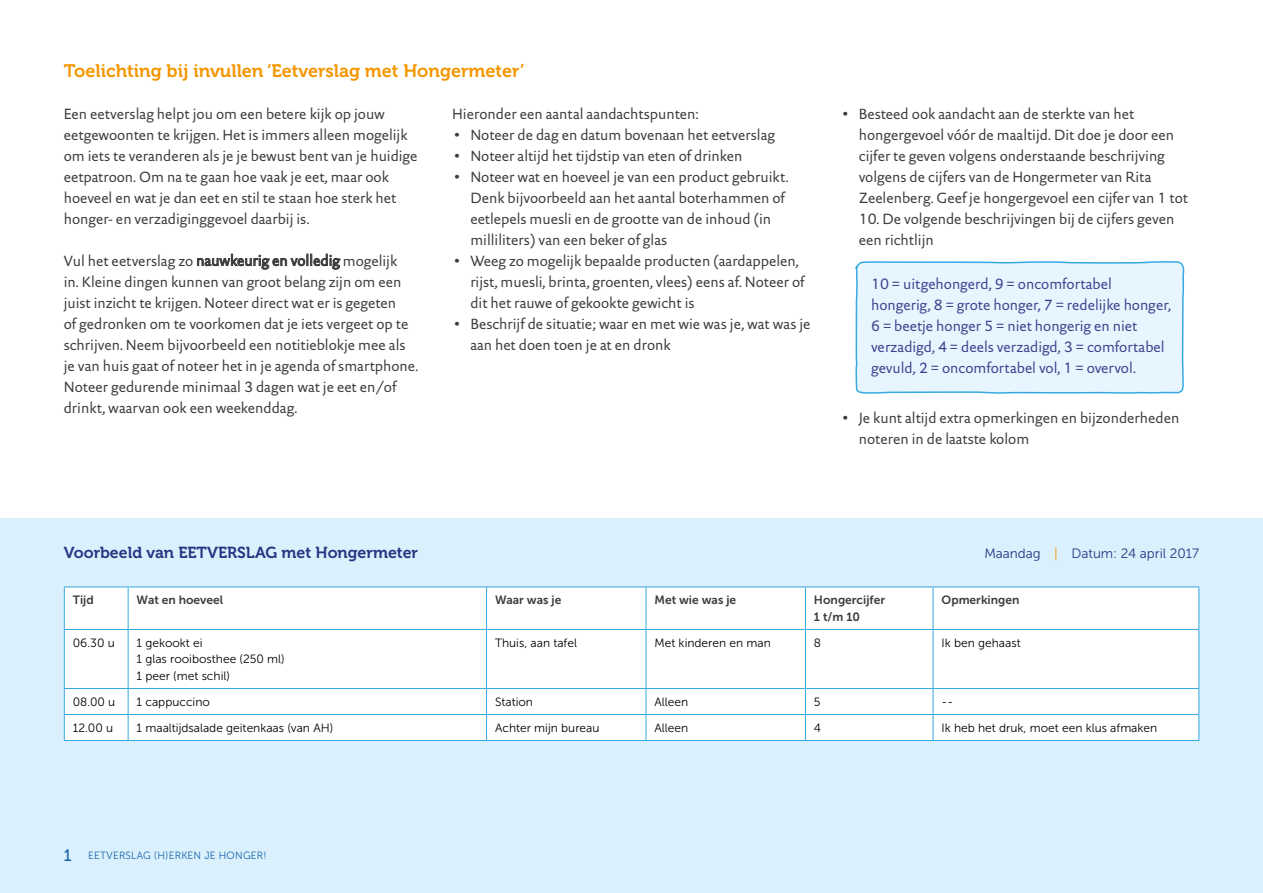
<style>
.page{position:relative;width:1263px;height:893px;background:#fff}
.page>*{position:absolute;margin:0;border:0;box-sizing:border-box;transform-origin:0 0}
.TUSSENKOP{font:18px "Museo 700";color:#f49600}
.TUSSENKOP-2{font:15.9px "Museo 700";color:#283583}
.Body_Text{font:15px/21px "DTL Documenta Sans TOT";color:#3c3c3b}
.t1{font:15px/21px "DTL Documenta Sans TOT";color:#3d428d}
.List_Paragraph{font:15px/21px "DTL Documenta Sans TOT";color:#3c3c3b}
.TUSSENKOP-3{font:13.5px "Museo Sans 300";color:#283583}
.WW-Inhoud_tabel11{font:12px "Museo Sans 300";color:#000}
.Normaal{font:12px "Museo Sans 700";color:#3c3c3b}
.t2{font:10.5px "Museo Sans 300";letter-spacing:.02em;color:#1362a7}
.s1{font-family:"Courier New";font-size:16.5px}
.s2{color:#f49600}
.s3{font-family:"Museo Sans 500";font-size:16.5px}
</style>
<div class="page">
<div style="left:0;top:519px;width:1263px;height:374px;background:#dbf0fd"></div>
<svg style="left:197px;top:254px;width:143px;height:15px"></svg>
<div style="left:65px;top:588px;width:1133px;height:152px;background:#fff"></div>
<hr style="left:64px;top:587px;width:64px;height:1px;background:#36a9e1">
<hr style="left:64px;top:587px;width:1px;height:42px;background:#36a9e1">
<hr style="left:64px;top:629px;width:64px;height:1px;background:#36a9e1">
<hr style="left:128px;top:587px;width:358px;height:1px;background:#36a9e1">
<hr style="left:128px;top:587px;width:1px;height:42px;background:#36a9e1">
<hr style="left:128px;top:629px;width:358px;height:1px;background:#36a9e1">
<hr style="left:486px;top:587px;width:160px;height:1px;background:#36a9e1">
<hr style="left:486px;top:587px;width:1px;height:42px;background:#36a9e1">
<hr style="left:486px;top:629px;width:160px;height:1px;background:#36a9e1">
<hr style="left:646px;top:587px;width:159px;height:1px;background:#36a9e1">
<hr style="left:646px;top:587px;width:1px;height:42px;background:#36a9e1">
<hr style="left:646px;top:629px;width:159px;height:1px;background:#36a9e1">
<hr style="left:805px;top:587px;width:128px;height:1px;background:#36a9e1">
<hr style="left:805px;top:587px;width:1px;height:42px;background:#36a9e1">
<hr style="left:805px;top:629px;width:128px;height:1px;background:#36a9e1">
<hr style="left:933px;top:587px;width:266px;height:1px;background:#36a9e1">
<hr style="left:933px;top:587px;width:1px;height:42px;background:#36a9e1">
<hr style="left:1198px;top:587px;width:1px;height:42px;background:#36a9e1">
<hr style="left:933px;top:629px;width:266px;height:1px;background:#36a9e1">
<hr style="left:64px;top:630px;width:1px;height:58px;background:#36a9e1">
<hr style="left:128px;top:630px;width:1px;height:58px;background:#36a9e1">
<hr style="left:486px;top:630px;width:1px;height:58px;background:#36a9e1">
<hr style="left:646px;top:630px;width:1px;height:58px;background:#36a9e1">
<hr style="left:805px;top:630px;width:1px;height:58px;background:#36a9e1">
<hr style="left:933px;top:630px;width:1px;height:58px;background:#36a9e1">
<hr style="left:1198px;top:630px;width:1px;height:58px;background:#36a9e1">
<hr style="left:64px;top:688px;width:64px;height:1px;background:#36a9e1">
<hr style="left:128px;top:688px;width:358px;height:1px;background:#36a9e1">
<hr style="left:486px;top:688px;width:160px;height:1px;background:#36a9e1">
<hr style="left:646px;top:688px;width:159px;height:1px;background:#36a9e1">
<hr style="left:805px;top:688px;width:128px;height:1px;background:#36a9e1">
<hr style="left:933px;top:688px;width:266px;height:1px;background:#36a9e1">
<hr style="left:64px;top:714px;width:64px;height:1px;background:#36a9e1">
<svg style="left:64px;top:689px;width:1px;height:51px"></svg>
<hr style="left:64px;top:740px;width:64px;height:1px;background:#36a9e1">
<hr style="left:128px;top:714px;width:358px;height:1px;background:#36a9e1">
<svg style="left:128px;top:689px;width:1px;height:51px"></svg>
<hr style="left:128px;top:740px;width:358px;height:1px;background:#36a9e1">
<hr style="left:486px;top:714px;width:160px;height:1px;background:#36a9e1">
<svg style="left:486px;top:689px;width:1px;height:51px"></svg>
<hr style="left:486px;top:740px;width:160px;height:1px;background:#36a9e1">
<hr style="left:646px;top:714px;width:159px;height:1px;background:#36a9e1">
<svg style="left:646px;top:689px;width:1px;height:51px"></svg>
<hr style="left:646px;top:740px;width:159px;height:1px;background:#36a9e1">
<hr style="left:805px;top:714px;width:128px;height:1px;background:#36a9e1">
<svg style="left:805px;top:689px;width:1px;height:51px"></svg>
<hr style="left:805px;top:740px;width:128px;height:1px;background:#36a9e1">
<hr style="left:933px;top:714px;width:266px;height:1px;background:#36a9e1">
<svg style="left:933px;top:689px;width:1px;height:51px"></svg>
<svg style="left:1198px;top:689px;width:1px;height:51px"></svg>
<hr style="left:933px;top:740px;width:266px;height:1px;background:#36a9e1">
<div style="left:855px;top:261px;width:330px;height:133px;background:#e6f5fe"></div>
<p class="TUSSENKOP" style="left:64px;top:60px;width:462px">Toelichting bij invullen ‘Eetverslag met Hongermeter’</p>
<p class="Body_Text" style="left:64px;top:103px;width:355px">Een eetverslag helpt jou om een betere kijk op jouw eetgewoonten te krijgen. Het is immers alleen mogelijk om iets te veranderen als je je bewust bent van je huidige eetpatroon. Om na te gaan hoe vaak je eet, maar ook hoeveel en wat je dan eet en stil te staan hoe sterk het honger- en verzadiginggevoel daarbij is.</p>
<p class="Body_Text" style="left:64px;top:250px;width:356px">Vul het eetverslag zo nauwkeurig en volledig mogelijk<br>in. Kleine dingen kunnen van groot belang zijn om een juist inzicht te krijgen. Noteer direct wat er is gegeten<br>of gedronken om te voorkomen dat je iets vergeet op te schrijven. Neem bijvoorbeeld een notitieblokje mee als je van huis gaat of noteer het in je agenda of smartphone.<br>Noteer gedurende minimaal 3 dagen wat je eet en/of drinkt, waarvan ook een weekenddag.</p>
<p class="Body_Text" style="left:452px;top:103px;width:248px">Hieronder een aantal aandachtspunten:</p>
<p class="Body_Text" style="left:452px;top:124px;width:324px"><span class="s1">•</span> Noteer de dag en datum bovenaan het eetverslag</p>
<p class="Body_Text" style="left:452px;top:145px;width:292px"><span class="s1">•</span> Noteer altijd het tijdstip van eten of drinken</p>
<p class="Body_Text" style="left:470px;top:166px;width:320px;text-indent:-18px"><span class="s1">•</span> Noteer wat en hoeveel je van een product gebruikt.<br>Denk bijvoorbeeld aan het aantal boterhammen of eetlepels muesli en de grootte van de inhoud (in milliliters) van een beker of glas</p>
<p class="List_Paragraph" style="left:470px;top:250px;width:336px;text-indent:-18px"><span class="s1">•</span> Weeg zo mogelijk bepaalde producten (aardappelen, rijst, muesli, brinta, groenten, vlees) eens af. Noteer of dit het rauwe of gekookte gewicht is</p>
<p class="Body_Text" style="left:470px;top:313px;width:342px;text-indent:-18px"><span class="s1">•</span> Beschrijf de situatie; waar en met wie was je, wat was je aan het doen toen je at en dronk</p>
<p class="Body_Text" style="left:859px;top:103px;width:331px;text-indent:-18px"><span class="s1">•</span> Besteed ook aandacht aan de sterkte van het hongergevoel vóór de maaltijd. Dit doe je door een cijfer te geven volgens onderstaande beschrijving volgens de cijfers van de Hongermeter van Rita Zeelenberg. Geef je hongergevoel een cijfer van 1 tot</p>
<p class="Body_Text" style="left:859px;top:208px;width:317px">10. De volgende beschrijvingen bij de cijfers geven een richtlijn</p>
<p class="t1" style="left:871px;top:273px;width:301px">10 = uitgehongerd, 9 = oncomfortabel hongerig, 8 = grote honger, 7 = redelijke honger, 6 = beetje honger 5 = niet hongerig en niet verzadigd, 4 = deels verzadigd, 3 = comfortabel gevuld, 2 = oncomfortabel vol, 1 = overvol.</p>
<p class="Body_Text" style="left:859px;top:407px;width:322px;text-indent:-18px"><span class="s1">•</span> Je kunt altijd extra opmerkingen en bijzonderheden noteren in de laatste kolom</p>
<p class="TUSSENKOP-2" style="left:64px;top:544px;width:356px">Voorbeeld van EETVERSLAG met Hongermeter</p>
<p class="TUSSENKOP-3" style="left:984px;top:546px;width:216px">Maandag <span class="s2">|</span> Datum: 24 april 2017</p>
<p class="Normaal" style="left:73px;top:594px;width:22px">Tijd</p>
<p class="Normaal" style="left:137px;top:594px;width:88px">Wat en hoeveel</p>
<p class="Normaal" style="left:495px;top:594px;width:68px">Waar was je</p>
<p class="Normaal" style="left:654px;top:594px;width:83px">Met wie was je</p>
<p class="Normaal" style="left:814px;top:594px;width:73px">Hongercijfer</p>
<p class="Normaal" style="left:814px;top:610px;width:48px">1 t/m 10</p>
<p class="Normaal" style="left:941px;top:594px;width:79px">Opmerkingen</p>
<p class="WW-Inhoud_tabel11" style="left:73px;top:636px;width:43px">06.30 u</p>
<p class="WW-Inhoud_tabel11" style="left:137px;top:636px;width:67px">1 gekookt ei</p>
<p class="WW-Inhoud_tabel11" style="left:137px;top:653px;width:150px">1 glas rooibosthee (250 ml)</p>
<p class="WW-Inhoud_tabel11" style="left:137px;top:669px;width:95px">1 peer (met schil)</p>
<p class="WW-Inhoud_tabel11" style="left:495px;top:636px;width:83px">Thuis, aan tafel</p>
<p class="WW-Inhoud_tabel11" style="left:654px;top:636px;width:118px">Met kinderen en man</p>
<p class="WW-Inhoud_tabel11" style="left:814px;top:636px;width:9px">8</p>
<p class="WW-Inhoud_tabel11" style="left:941px;top:636px;width:81px">Ik ben gehaast</p>
<p class="WW-Inhoud_tabel11" style="left:73px;top:695px;width:44px">08.00 u</p>
<p class="WW-Inhoud_tabel11" style="left:137px;top:695px;width:75px">1 cappuccino</p>
<p class="WW-Inhoud_tabel11" style="left:495px;top:695px;width:40px">Station</p>
<p class="WW-Inhoud_tabel11" style="left:654px;top:695px;width:35px">Alleen</p>
<p class="WW-Inhoud_tabel11" style="left:814px;top:695px;width:8px">5</p>
<p class="WW-Inhoud_tabel11" style="left:941px;top:695px;width:13px">--</p>
<p class="WW-Inhoud_tabel11" style="left:73px;top:721px;width:42px">12.00 u</p>
<p class="WW-Inhoud_tabel11" style="left:137px;top:721px;width:198px">1 maaltijdsalade geitenkaas (van AH)</p>
<p class="WW-Inhoud_tabel11" style="left:495px;top:721px;width:106px">Achter mijn bureau</p>
<p class="WW-Inhoud_tabel11" style="left:654px;top:721px;width:35px">Alleen</p>
<p class="WW-Inhoud_tabel11" style="left:814px;top:721px;width:9px">4</p>
<p class="WW-Inhoud_tabel11" style="left:941px;top:721px;width:217px">Ik heb het druk, moet een klus afmaken</p>
<p class="t2" style="left:64px;top:850px;width:204px"><span class="s3">1</span> EETVERSLAG (H)ERKEN JE HONGER!</p>
</div>
